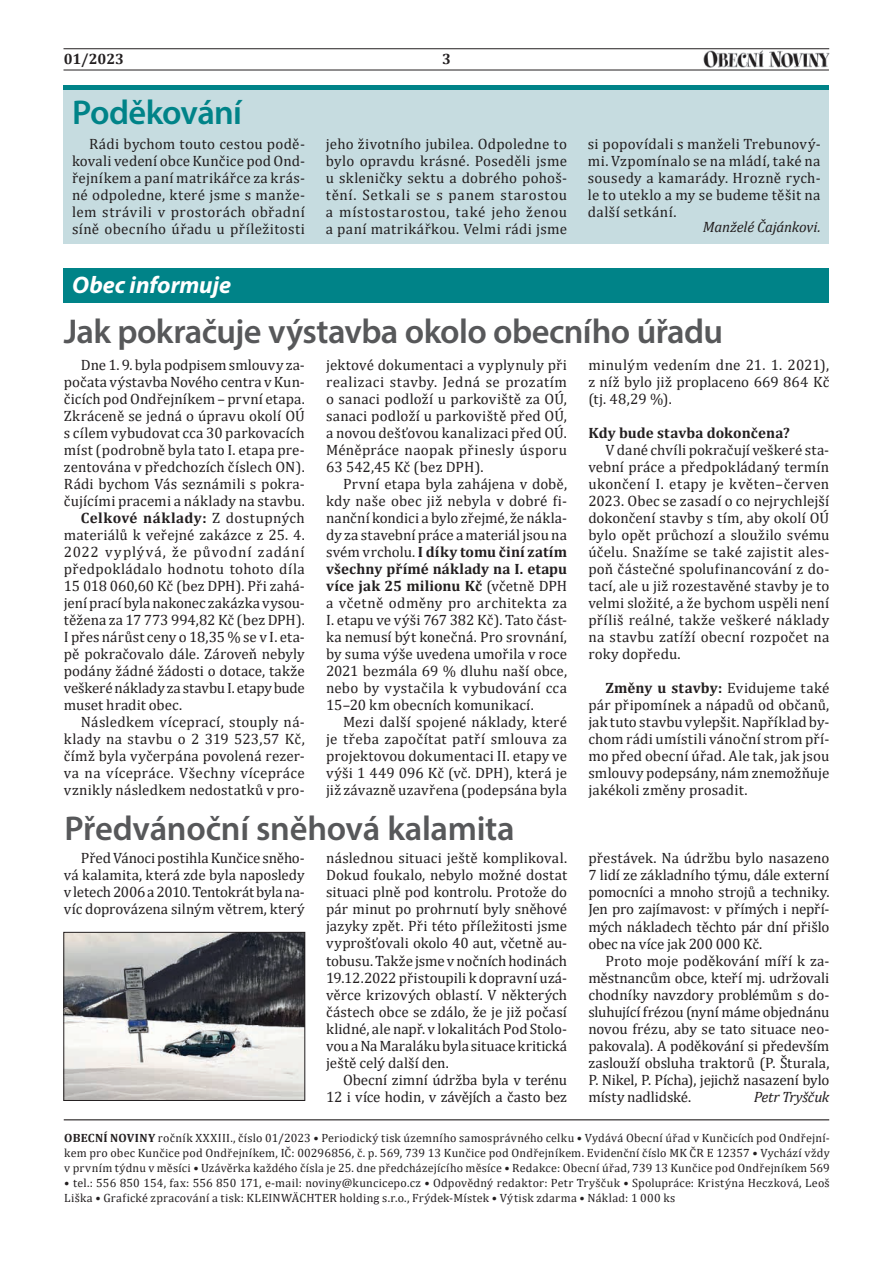
<style>
.page{position:relative;width:893px;height:1263px;background:#fff}
.page>*{position:absolute;margin:0;border:0;box-sizing:border-box;transform-origin:0 0}
.t1{font:600 34.5px "Myriad Pro";letter-spacing:-.015em;color:#57585a}
.t2{font:600 34.5px "Myriad Pro";letter-spacing:-.02em;color:#008388}
.t3{font:italic 700 24px "Myriad Pro";color:#fff}
.t4{font:15px/17px "Cambria";letter-spacing:.01em;color:#231f20;text-align:justify}
.t5{font:700 15px "Cambria";letter-spacing:.015em;color:#231f20}
.t6{font:15px "Cambria";letter-spacing:-.01em;color:#231f20}
.t7{font:italic 15px "Cambria";letter-spacing:-.015em;color:#231f20}
.t8{font:15px "Cambria";letter-spacing:.06em;color:#231f20}
.t9{font:12px/15px "Cambria";letter-spacing:.02em;color:#231f20;text-align:justify}
.s1{font-weight:400}
.s2{font-weight:700}
</style>
<div class="page">
<hr style="left:64px;top:48px;width:765px;height:1px;background:#231f20">
<hr style="left:64px;top:70px;width:765px;height:1px;background:#231f20">
<img style="left:703px;top:50px;width:126px;height:18px">
<div style="left:64px;top:268px;width:765px;height:34px;background:#008388"></div>
<div style="left:63px;top:85px;width:766px;height:159px;background:#c6dce0"></div>
<img style="left:66px;top:934px;width:237px;height:165px">
<div style="left:64px;top:932px;width:241px;height:169px;border:1px solid #231f20"></div>
<hr style="left:64px;top:1119px;width:765px;height:1px;background:#231f20">
<div style="left:63px;top:85px;width:766px;height:5px;background:#008388"></div>
<p class="t5" style="left:64px;top:49px;width:62px">01/2023</p>
<p class="t5" style="left:442px;top:49px;width:10px">3</p>
<h1 class="t2" style="left:72px;top:90px;width:172px">Poděkování</h1>
<p class="t4" style="left:72px;top:136px;width:235px;text-indent:17px">Rádi bychom touto cestou podě&shy;kovali vedení obce Kunčice pod Ond&shy;řejníkem a paní matrikářce za krás&shy;né odpoledne, které jsme s manže&shy;lem strávili v prostorách obřadní síně obecního úřadu u příležitosti</p>
<p class="t4" style="left:326px;top:136px;width:243px">jeho životního jubilea. Odpoledne to bylo opravdu krásné. Poseděli jsme u skleničky sektu a dobrého pohoš&shy;tění. Setkali se s panem starostou a místostarostou, také jeho ženou a paní matrikářkou. Velmi rádi jsme</p>
<p class="t4" style="left:588px;top:136px;width:234px">si popovídali s manželi Trebunový&shy;mi. Vzpomínalo se na mládí, také na sousedy a kamarády. Hrozně rych&shy;le to uteklo a my se budeme těšit na další setkání.</p>
<p class="t7" style="left:703px;top:216px;width:119px">Manželé Čajánkovi.</p>
<h2 class="t3" style="left:72px;top:270px;width:160px">Obec informuje</h2>
<h1 class="t1" style="left:64px;top:310px;width:661px">Jak pokračuje výstavba okolo obecního úřadu</h1>
<p class="t4" style="left:81px;top:356px;width:225px">Dne 1. 9. byla podpisem smlouvy za-</p>
<p class="t4" style="left:64px;top:373px;width:242px">počata výstavba Nového centra vKun-</p>
<p class="t4" style="left:64px;top:390px;width:242px">čicích pod Ondřejníkem – první etapa.</p>
<p class="t4" style="left:64px;top:407px;width:242px">Zkráceně se jedná o úpravu okolí OÚ</p>
<p class="t4" style="left:64px;top:424px;width:242px">s cílem vybudovat cca 30 parkovacích</p>
<p class="t4" style="left:64px;top:441px;width:242px">míst (podrobně byla tato I. etapa pre-</p>
<p class="t4" style="left:64px;top:458px;width:242px">zentována v předchozích číslech ON).</p>
<p class="t4" style="left:64px;top:475px;width:242px">Rádi bychom Vás seznámili s pokra-</p>
<p class="t4" style="left:64px;top:492px;width:242px">čujícími pracemi a náklady na stavbu.</p>
<p class="t5" style="left:81px;top:507px;width:225px">Celkové náklady: <span class="s1">Z dostupných</span></p>
<p class="t4" style="left:64px;top:526px;width:242px">materiálů k veřejné zakázce z 25. 4.</p>
<p class="t8" style="left:64px;top:543px;width:242px">2022 vyplývá, že původní zadání</p>
<p class="t4" style="left:64px;top:560px;width:242px">předpokládalo hodnotu tohoto díla</p>
<p class="t4" style="left:64px;top:577px;width:242px">15 018 060,60 Kč (bez DPH). Při zahá-</p>
<p class="t4" style="left:64px;top:594px;width:242px">jení prací byla nakonec zakázka vysou-</p>
<p class="t4" style="left:64px;top:611px;width:242px">těžena za 17 773 994,82 Kč (bez DPH).</p>
<p class="t4" style="left:64px;top:628px;width:242px">I přes nárůst ceny o 18,35 % se v I. eta-</p>
<p class="t4" style="left:64px;top:645px;width:242px">pě pokračovalo dále. Zároveň nebyly</p>
<p class="t4" style="left:64px;top:662px;width:242px">podány žádné žádosti o dotace, takže</p>
<p class="t6" style="left:64px;top:679px;width:242px">veškeré náklady za stavbu I.etapy bude</p>
<p class="t4" style="left:64px;top:696px;width:120px">muset hradit obec.</p>
<p class="t4" style="left:81px;top:713px;width:225px">Následkem víceprací, stouply ná-</p>
<p class="t4" style="left:64px;top:730px;width:242px">klady na stavbu o 2 319 523,57 Kč,</p>
<p class="t4" style="left:64px;top:748px;width:242px">čímž byla vyčerpána povolená rezer-</p>
<p class="t4" style="left:64px;top:765px;width:242px">va na vícepráce. Všechny vícepráce</p>
<p class="t4" style="left:64px;top:782px;width:242px">vznikly následkem nedostatků v pro-</p>
<p class="t4" style="left:326px;top:356px;width:242px">jektové dokumentaci a vyplynuly při realizaci stavby. Jedná se prozatím o sanaci podloží u parkoviště za OÚ, sanaci podloží u parkoviště před OÚ, a novou dešťovou kanalizaci před OÚ.<br>Méněpráce naopak přinesly úsporu 63 542,45 Kč (bez DPH).</p>
<p class="t4" style="left:326px;top:475px;width:242px;text-indent:17px">První etapa byla zahájena v době, kdy naše obec již nebyla v dobré fi&shy;nanční kondici a bylo zřejmé, že nákla&shy;dy za stavební práce a materiál jsou na svém vrcholu. <span class="s2">I díky tomu činí zatím všechny přímé náklady na I. etapu více jak 25 milionu Kč</span> (včetně DPH a včetně odměny pro architekta za I. etapu ve výši 767 382 Kč). Tato část&shy;ka nemusí být konečná. Pro srovnání, by suma výše uvedena umořila v roce 2021 bezmála 69 % dluhu naší obce, nebo by vystačila k vybudování cca 15–20 km obecních komunikací.</p>
<p class="t4" style="left:326px;top:714px;width:242px;text-indent:17px">Mezi další spojené náklady, které je třeba započítat patří smlouva za projektovou dokumentaci II. etapy ve výši 1 449 096 Kč (vč. DPH), která je již závazně uzavřena (podepsána byla</p>
<p class="t4" style="left:588px;top:356px;width:242px">minulým vedením dne 21. 1. 2021), z níž bylo již proplaceno 669 864 Kč (tj. 48,29 %).</p>
<p class="t5" style="left:588px;top:422px;width:203px">Kdy bude stavba dokončena?</p>
<p class="t4" style="left:588px;top:441px;width:242px;text-indent:17px">V dané chvíli pokračují veškeré sta&shy;vební práce a předpokládaný termín ukončení I. etapy je květen–červen 2023. Obec se zasadí o co nejrychlejší dokončení stavby s tím, aby okolí OÚ bylo opět průchozí a sloužilo svému účelu. Snažíme se také zajistit ales&shy;poň částečné spolufinancování z do&shy;tací, ale u již rozestavěné stavby je to velmi složité, a že bychom uspěli není příliš reálné, takže veškeré náklady na stavbu zatíží obecní rozpočet na roky dopředu.</p>
<p class="t4" style="left:588px;top:680px;width:242px;text-indent:17px"><span class="s2">Změny u stavby:</span> Evidujeme také pár připomínek a nápadů od občanů, jak tuto stavbu vylepšit. Například by&shy;chom rádi umístili vánoční strom pří&shy;mo před obecní úřad. Ale tak, jak jsou smlouvy podepsány, nám znemožňuje jakékoli změny prosadit.</p>
<h1 class="t1" style="left:64px;top:806px;width:452px">Předvánoční sněhová kalamita</h1>
<p class="t4" style="left:64px;top:850px;width:243px;text-indent:17px">Před Vánoci postihla Kunčice sněho&shy;vá kalamita, která zde byla naposledy vletech 2006 a2010. Tentokrát byla na&shy;víc doprovázena silným větrem, který</p>
<p class="t4" style="left:326px;top:850px;width:243px">následnou situaci ještě komplikoval.<br>Dokud foukalo, nebylo možné dostat situaci plně pod kontrolu. Protože do pár minut po prohrnutí byly sněhové jazyky zpět. Při této příležitosti jsme vyprošťovali okolo 40 aut, včetně au&shy;tobusu. Takže jsme vnočních hodinách 19.12.2022 přistoupili k dopravní uzá&shy;věrce krizových oblastí. V některých částech obce se zdálo, že je již počasí klidné, ale např. v lokalitách Pod Stolo&shy;vou aNa Maraláku byla situace kritická ještě celý další den.</p>
<p class="t4" style="left:326px;top:1071px;width:243px;text-align:right">Obecní zimní údržba byla v terénu<br>12 i více hodin, v závějích a často bez</p>
<p class="t4" style="left:588px;top:850px;width:243px">přestávek. Na údržbu bylo nasazeno 7 lidí ze základního týmu, dále externí pomocníci a mnoho strojů a techniky.<br>Jen pro zajímavost: v přímých i nepří&shy;mých nákladech těchto pár dní přišlo obec na více jak 200 000 Kč.</p>
<p class="t4" style="left:588px;top:952px;width:243px;text-indent:17px">Proto moje poděkování míří k za&shy;městnancům obce, kteří mj. udržovali chodníky navzdory problémům s do&shy;sluhující frézou (nyní máme objednánu novou frézu, aby se tato situace neo&shy;pakovala). A poděkování si především zaslouží obsluha traktorů (P. Šturala, P. Nikel, P. Pícha), jejichž nasazení bylo místy nadlidské.</p>
<p class="t7" style="left:754px;top:1086px;width:77px">Petr Tryščuk</p>
<p class="t9" style="left:64px;top:1130px;width:767px"><span class="s2">OBECNÍ NOVINY</span> ročník XXXIII., číslo 01/2023 • Periodický tisk územního samosprávného celku • Vydává Obecní úřad v Kunčicích pod Ondřejní&shy;kem pro obec Kunčice pod Ondřejníkem, IČ: 00296856, č. p. 569, 739 13 Kunčice pod Ondřejníkem. Evidenční číslo MK ČR E 12357 • Vychází vždy v prvním týdnu v měsíci • Uzávěrka každého čísla je 25. dne předcházejícího měsíce • Redakce: Obecní úřad, 739 13 Kunčice pod Ondřejníkem 569</p>
<p class="t9" style="left:64px;top:1175px;width:767px">• tel.: 556 850 154, fax: 556 850 171, e-mail: noviny@kuncicepo.cz • Odpovědný redaktor: Petr Tryščuk • Spolupráce: Kristýna Heczková, Leoš<br>Liška • Grafické zpracování a tisk: KLEINWÄCHTER holding s.r.o., Frýdek-Místek • Výtisk zdarma • Náklad: 1 000 ks</p>
</div>
